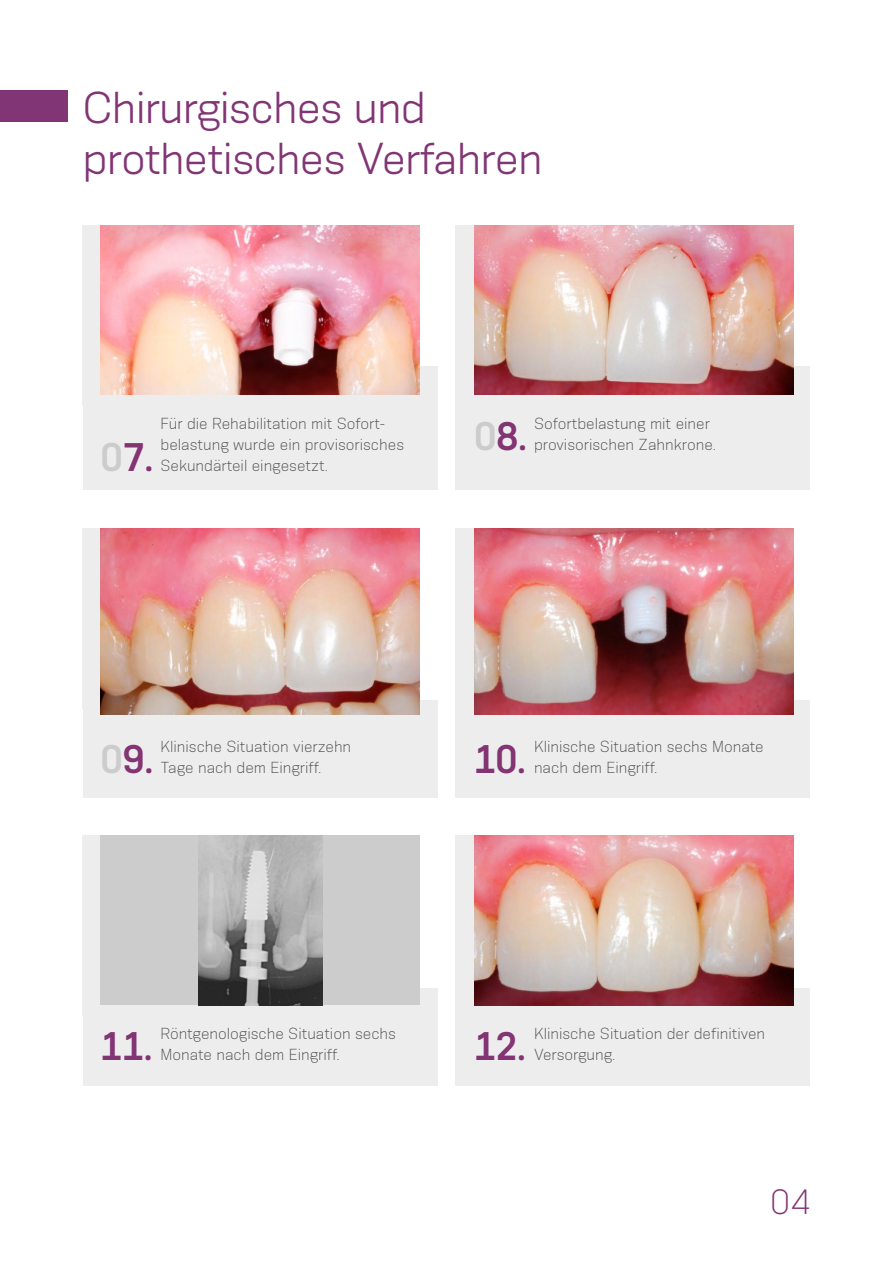
<style>
.page{position:relative;width:893px;height:1263px;background:#fff}
.page>*{position:absolute;margin:0;border:0;box-sizing:border-box;transform-origin:0 0}
.t1{font:42px/51px "Konsens";letter-spacing:-.02em;color:#823575}
.t2{font:600 37.5px "Konsens";letter-spacing:-.01em;color:#833473}
.t3{font:600 37.5px "Konsens";letter-spacing:-.01em;color:#833473;scale:.96 1}
.t4{font:300 33px "Konsens";color:#833473}
.t5{font:300 15px/21px "Konsens";color:#4d4d4d}
.s1{color:#ccc}
</style>
<div class="page">
<div style="left:0;top:90px;width:68px;height:32px;background:#823575"></div>
<div style="left:82px;top:225px;width:43px;height:180px;background:#ededed"></div>
<div style="left:82px;top:528px;width:43px;height:180px;background:#ededed"></div>
<div style="left:82px;top:836px;width:43px;height:180px;background:#ededed"></div>
<div style="left:455px;top:225px;width:43px;height:180px;background:#ededed"></div>
<div style="left:455px;top:528px;width:43px;height:180px;background:#ededed"></div>
<div style="left:455px;top:836px;width:43px;height:180px;background:#ededed"></div>
<div style="left:82px;top:367px;width:355px;height:123px;background:#ededed"></div>
<img style="left:100px;top:225px;width:320px;height:170px">
<div style="left:455px;top:366px;width:355px;height:124px;background:#ededed"></div>
<img style="left:474px;top:225px;width:319px;height:170px">
<div style="left:82px;top:700px;width:355px;height:98px;background:#ededed"></div>
<img style="left:100px;top:528px;width:320px;height:186px">
<div style="left:455px;top:700px;width:355px;height:98px;background:#ededed"></div>
<img style="left:474px;top:528px;width:319px;height:186px">
<div style="left:82px;top:988px;width:355px;height:98px;background:#ededed"></div>
<div style="left:101px;top:836px;width:319px;height:169px;background:#ccc"></div>
<img style="left:198px;top:836px;width:124px;height:169px">
<div style="left:455px;top:988px;width:355px;height:98px;background:#ededed"></div>
<img style="left:474px;top:836px;width:319px;height:169px">
<h1 class="t1" style="left:82px;top:82px;width:462px">Chirurgisches und prothetisches Verfahren</h1>
<h2 class="t2" style="left:101px;top:433px;width:55px"><span class="s1">0</span>7.</h2>
<p class="t5" style="left:161px;top:413px;width:245px">Für die Rehabilitation mit Sofort&shy;belastung wurde ein provisorisches</p>
<p class="t5" style="left:161px;top:455px;width:169px">Sekundärteil eingesetzt.</p>
<h2 class="t2" style="left:474px;top:412px;width:55px"><span class="s1">0</span>8.</h2>
<p class="t5" style="left:534px;top:413px;width:177px">Sofortbelastung mit einer</p>
<p class="t5" style="left:534px;top:434px;width:184px">provisorischen Zahnkrone.</p>
<h2 class="t2" style="left:101px;top:736px;width:55px"><span class="s1">0</span>9.</h2>
<p class="t5" style="left:161px;top:736px;width:192px">Klinische Situation vierzehn</p>
<p class="t5" style="left:161px;top:757px;width:162px">Tage nach dem Eingriff.</p>
<h2 class="t3" style="left:474px;top:736px;width:56px">10.</h2>
<p class="t5" style="left:534px;top:736px;width:231px">Klinische Situation sechs Monate</p>
<p class="t5" style="left:534px;top:757px;width:125px">nach dem Eingriff.</p>
<h2 class="t3" style="left:101px;top:1023px;width:56px">11.</h2>
<p class="t5" style="left:161px;top:1023px;width:237px">Röntgenologische Situation sechs</p>
<p class="t5" style="left:161px;top:1044px;width:181px">Monate nach dem Eingriff.</p>
<h2 class="t3" style="left:474px;top:1023px;width:56px">12.</h2>
<p class="t5" style="left:534px;top:1023px;width:233px">Klinische Situation der definitiven</p>
<p class="t5" style="left:534px;top:1044px;width:83px">Versorgung.</p>
<h3 class="t4" style="left:770px;top:1182px;width:42px">04</h3>
</div>
